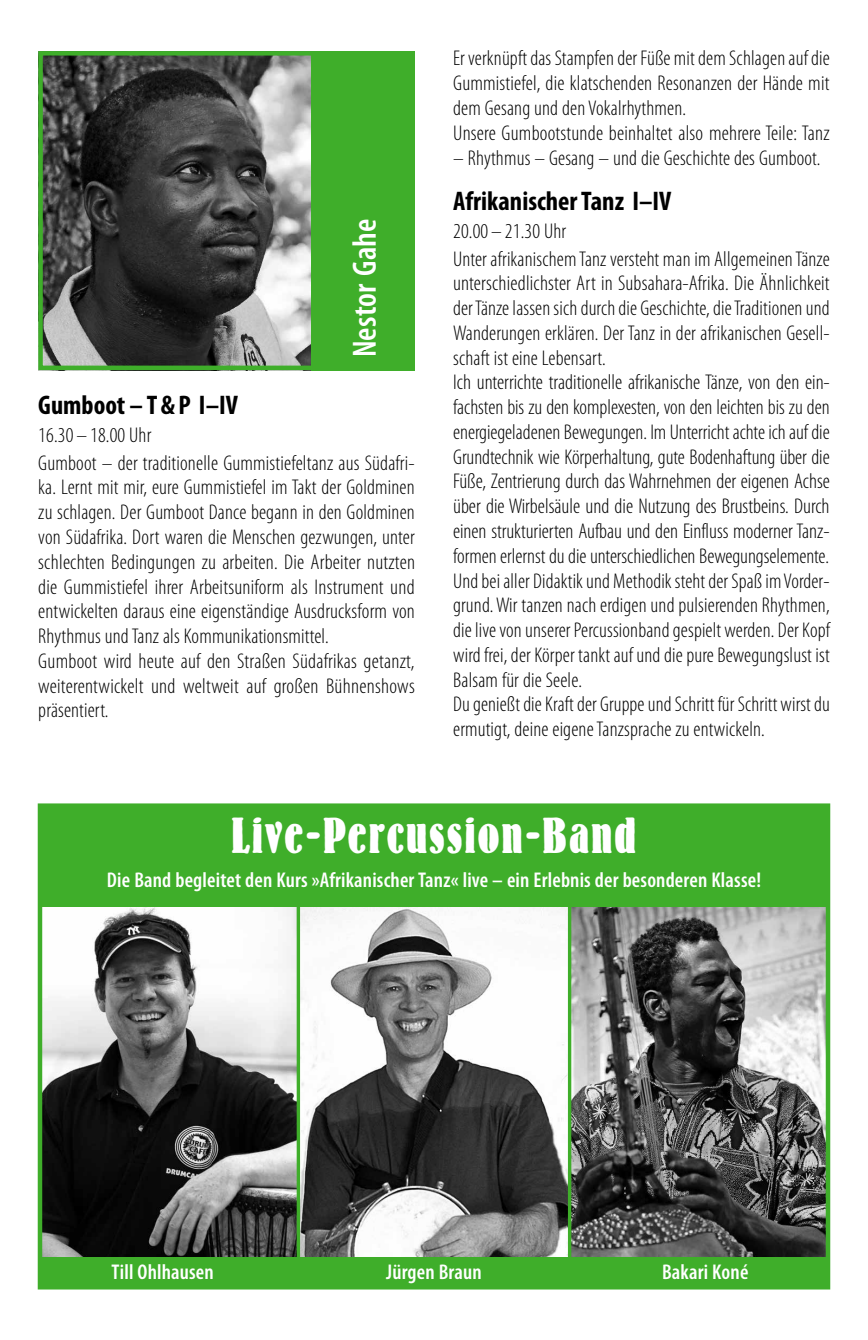
<style>
.page{position:relative;width:868px;height:1340px;background:#fff}
.page>*{position:absolute;margin:0;border:0;box-sizing:border-box;transform-origin:0 0}
.t1{font:45px "Jarvis";letter-spacing:.035em;color:#fff}
.t2{font:600 condensed 33.75px "Myriad Pro";letter-spacing:.01em;color:#fff}
.t3{font:700 condensed 27px "Myriad Pro";color:#000}
.t4{font:300 condensed 21.38px/24.8px "Myriad Pro";letter-spacing:.01em;color:#000}
.t5{font:600 condensed 21.38px "Myriad Pro";letter-spacing:.01em;color:#fff}
</style>
<div class="page">
<img style="left:43px;top:56px;width:268px;height:309px">
<div style="left:38px;top:51px;width:283px;height:319px;border:4px solid #3fae2a"></div>
<img style="left:43px;top:906px;width:782px;height:350px">
<div style="left:38px;top:1256px;width:791px;height:32px;background:#3fae2a"></div>
<div style="left:38px;top:804px;width:791px;height:102px;background:#3fae2a"></div>
<svg style="left:296px;top:906px;width:4px;height:351px"></svg>
<hr style="left:568px;top:899px;width:3px;height:389px;background:#3fae2a">
<div style="left:38px;top:803px;width:792px;height:486px;border:4px solid #3fae2a"></div>
<div style="left:311px;top:51px;width:104px;height:319px;background:#3fae2a"></div>
<h2 class="t2" style="left:346px;top:357px;width:140px;rotate:-90deg">Nestor Gahe</h2>
<p class="t3" style="left:38px;top:390px;width:201px">Gumboot – T&amp;P I–IV</p>
<p class="t4" style="left:38px;top:421px;width:378px;line-height:27.9px">16.30 – 18.00 Uhr<br>Gumboot – der traditionelle Gummistiefeltanz aus Südafri-</p>
<p class="t4" style="left:38px;top:475px;width:378px">ka. Lernt mit mir, eure Gummistiefel im Takt der Goldminen zu schlagen. Der Gumboot Dance begann in den Goldminen von Südafrika. Dort waren die Menschen gezwungen, unter schlechten Bedingungen zu arbeiten. Die Arbeiter nutzten die Gummistiefel ihrer Arbeitsuniform als Instrument und entwickelten daraus eine eigenständige Ausdrucksform von Rhythmus und Tanz als Kommunikationsmittel.<br>Gumboot wird heute auf den Straßen Südafrikas getanzt, weiterentwickelt und weltweit auf großen Bühnenshows präsentiert.</p>
<p class="t4" style="left:453px;top:47px;width:378px">Er verknüpft das Stampfen der Füße mit dem Schlagen auf die Gummistiefel, die klatschenden Resonanzen der Hände mit dem Gesang und den Vokalrhythmen.<br>Unsere Gumbootstunde beinhaltet also mehrere Teile: Tanz</p>
<p class="t4" style="left:453px;top:146px;width:369px">– Rhythmus – Gesang – und die Geschichte des Gumboot.</p>
<p class="t3" style="left:453px;top:186px;width:220px">Afrikanischer Tanz I–IV</p>
<p class="t4" style="left:453px;top:217px;width:378px;line-height:27.9px">20.00 – 21.30 Uhr<br>Unter afrikanischem Tanz versteht man im Allgemeinen Tänze</p>
<p class="t4" style="left:453px;top:271px;width:378px">unterschiedlichster Art in Subsahara-Afrika. Die Ähnlichkeit der Tänze lassen sich durch die Geschichte, die Traditionen und Wanderungen erklären. Der Tanz in der afrikanischen Gesell&shy;schaft ist eine Lebensart.<br>Ich unterrichte traditionelle afrikanische Tänze, von den ein&shy;fachsten bis zu den komplexesten, von den leichten bis zu den energiegeladenen Bewegungen. Im Unterricht achte ich auf die Grundtechnik wie Körperhaltung, gute Bodenhaftung über die Füße, Zentrierung durch das Wahrnehmen der eigenen Achse über die Wirbelsäule und die Nutzung des Brustbeins. Durch einen strukturierten Aufbau und den Einfluss moderner Tanz&shy;formen erlernst du die unterschiedlichen Bewegungselemente.<br>Und bei aller Didaktik und Methodik steht der Spaß im Vorder&shy;grund. Wir tanzen nach erdigen und pulsierenden Rhythmen, die live von unserer Percussionband gespielt werden. Der Kopf wird frei, der Körper tankt auf und die pure Bewegungslust ist Balsam für die Seele.<br>Du genießt die Kraft der Gruppe und Schritt für Schritt wirst du ermutigt, deine eigene Tanzsprache zu entwickeln.</p>
<h1 class="t1" style="left:231px;top:806px;width:406px">Live-Percussion-Band</h1>
<p class="t5" style="left:107px;top:868px;width:655px">Die Band begleitet den Kurs »Afrikanischer Tanz« live – ein Erlebnis der besonderen Klasse!</p>
<p class="t5" style="left:112px;top:1260px;width:104px">Till Ohlhausen</p>
<p class="t5" style="left:386px;top:1260px;width:97px">Jürgen Braun</p>
<p class="t5" style="left:662px;top:1260px;width:88px">Bakari Koné</p>
</div>
